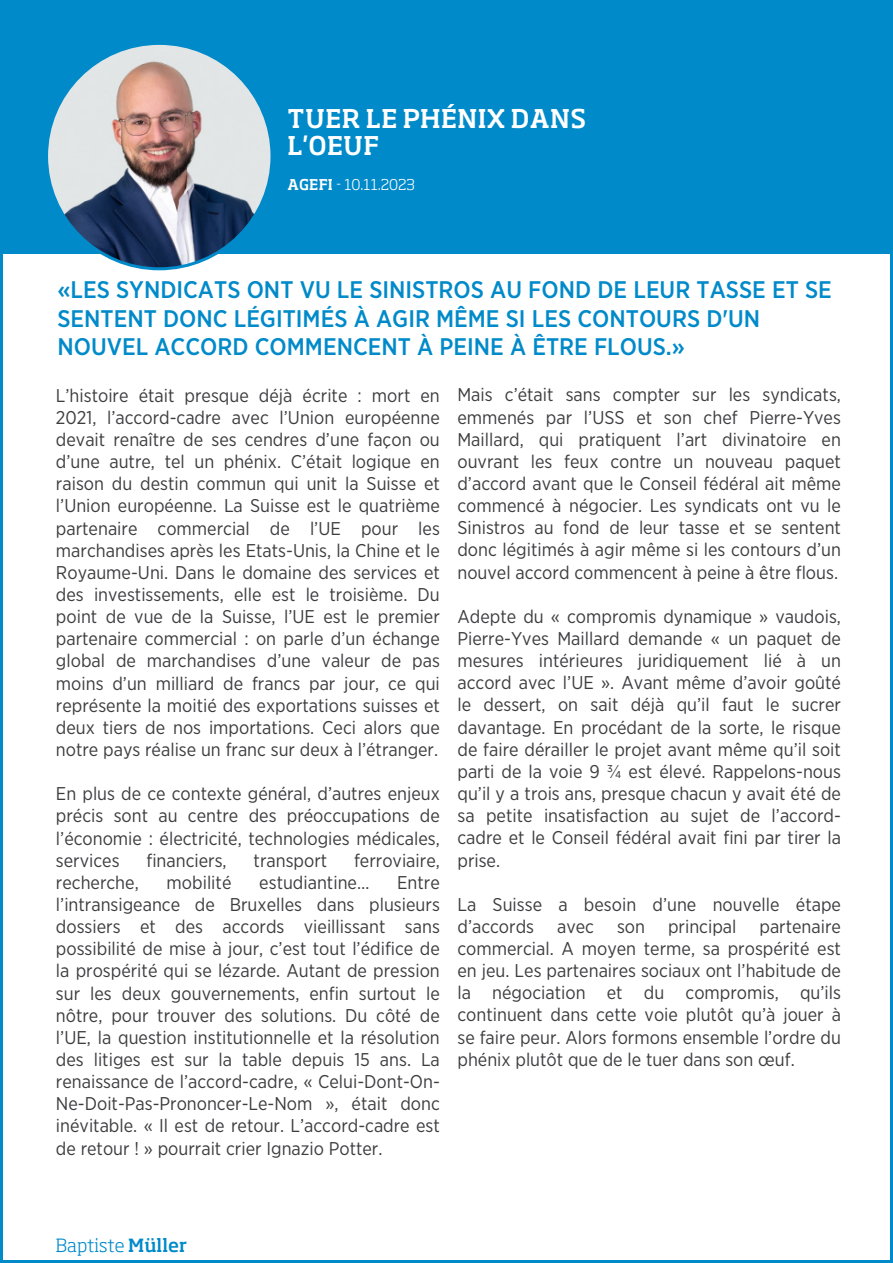
<style>
.page{position:relative;width:893px;height:1263px;background:#fff}
.page>*{position:absolute;margin:0;border:0;box-sizing:border-box;transform-origin:0 0}
.t1{font:500 25.5px/27.2px "Soho Std";letter-spacing:.015em;color:#fff}
.t2{font:500 24px/28.8px "Gotham Narrow";color:#008ac9}
.t3{font:18.45px/22.2px "Gotham Narrow";color:#3d3c3f;text-align:justify}
.t4{font:300 18px "Soho Pro";color:#008ac9}
.t5{font:300 14.7px "Soho Std";color:#fff}
.s1{font-weight:500}
</style>
<div class="page">
<div style="left:0;top:0;width:893px;height:253px;background:#008ac9"></div>
<img style="left:47px;top:43px;width:225px;height:226px;border-radius:113px">
<p class="t1" style="left:288px;top:104px;width:300px">TUER LE PHÉNIX DANS<br>L'OEUF</p>
<p class="t5" style="left:288px;top:175px;width:129px"><span class="s1">AGEFI</span> - 10.11.2023</p>
<p class="t2" style="left:57px;top:275px;width:776px">«LES SYNDICATS ONT VU LE SINISTROS AU FOND DE LEUR TASSE ET SE<br>SENTENT DONC LÉGITIMÉS À AGIR MÊME SI LES CONTOURS D'UN<br>NOUVEL ACCORD COMMENCENT À PEINE À ÊTRE FLOUS.»</p>
<p class="t3" style="left:56px;top:384px;width:385px">L’histoire était presque déjà écrite : mort en 2021, l’accord-cadre avec l’Union européenne devait renaître de ses cendres d’une façon ou d’une autre, tel un phénix. C’était logique en raison du destin commun qui unit la Suisse et l’Union européenne. La Suisse est le quatrième partenaire commercial de l’UE pour les marchandises après les Etats-Unis, la Chine et le Royaume-Uni. Dans le domaine des services et des investissements, elle est le troisième. Du point de vue de la Suisse, l’UE est le premier partenaire commercial : on parle d’un échange global de marchandises d’une valeur de pas moins d’un milliard de francs par jour, ce qui représente la moitié des exportations suisses et deux tiers de nos importations. Ceci alors que notre pays réalise un franc sur deux à l’étranger.</p>
<p class="t3" style="left:56px;top:782px;width:385px">En plus de ce contexte général, d’autres enjeux précis sont au centre des préoccupations de l’économie : électricité, technologies médicales, services</p>
<p class="t3" style="left:146px;top:849px;width:82px">financiers,</p>
<p class="t3" style="left:254px;top:849px;width:75px">transport</p>
<p class="t3" style="left:354px;top:849px;width:87px">ferroviaire,</p>
<p class="t3" style="left:56px;top:871px;width:84px">recherche,</p>
<p class="t3" style="left:167px;top:871px;width:66px">mobilité</p>
<p class="t3" style="left:259px;top:871px;width:112px">estudiantine…</p>
<p class="t3" style="left:56px;top:871px;width:385px;text-indent:341px">Entre l’intransigeance de Bruxelles dans plusieurs dossiers et des accords vieillissant sans possibilité de mise à jour, c’est tout l’édifice de la prospérité qui se lézarde. Autant de pression sur les deux gouvernements, enfin surtout le nôtre, pour trouver des solutions. Du côté de l’UE, la question institutionnelle et la résolution des litiges est sur la table depuis 15 ans. La renaissance de l’accord-cadre, « Celui-Dont-On-Ne-Doit-Pas-Prononcer-Le-Nom », était donc inévitable. « Il est de retour. L’accord-cadre est de retour ! » pourrait crier Ignazio Potter.</p>
<p class="t3" style="left:457px;top:383px;width:385px">Mais c’était sans compter sur les syndicats, emmenés par l’USS et son chef Pierre-Yves Maillard, qui pratiquent l’art divinatoire en ouvrant les feux contre un nouveau paquet d’accord avant que le Conseil fédéral ait même commencé à négocier. Les syndicats ont vu le Sinistros au fond de leur tasse et se sentent donc légitimés à agir même si les contours d’un nouvel accord commencent à peine à être flous.</p>
<p class="t3" style="left:457px;top:605px;width:385px">Adepte du « compromis dynamique » vaudois, Pierre-Yves Maillard demande « un paquet de mesures intérieures juridiquement lié à un accord avec l’UE ». Avant même d’avoir goûté le dessert, on sait déjà qu’il faut le sucrer davantage. En procédant de la sorte, le risque de faire dérailler le projet avant même qu’il soit parti de la voie 9 ¾ est élevé. Rappelons-nous qu’il y a trois ans, presque chacun y avait été de sa petite insatisfaction au sujet de l’accord&shy;cadre et le Conseil fédéral avait fini par tirer la prise.</p>
<p class="t3" style="left:457px;top:893px;width:385px">La Suisse a besoin d’une nouvelle étape d’accords avec son principal partenaire commercial. A moyen terme, sa prospérité est en jeu. Les partenaires sociaux ont l’habitude de la négociation et du compromis, qu’ils continuent dans cette voie plutôt qu’à jouer à se faire peur. Alors formons ensemble l’ordre du phénix plutôt que de le tuer dans son œuf.</p>
<p class="t4" style="left:56px;top:1232px;width:133px">Baptiste <span class="s1">Müller</span></p>
</div>
